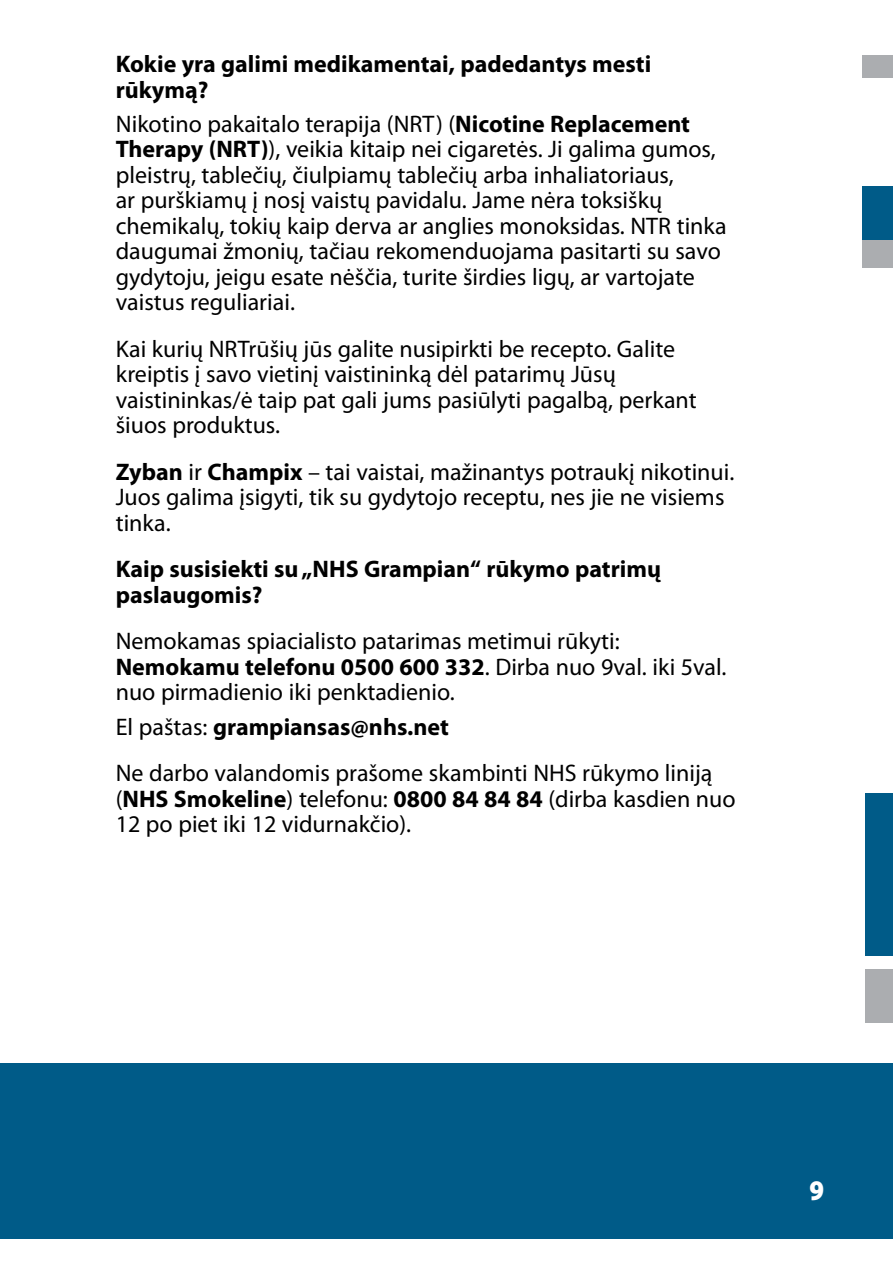
<style>
.page{position:relative;width:893px;height:1263px;background:#fff}
.page>*{position:absolute;margin:0;border:0;box-sizing:border-box;transform-origin:0 0}
.t1{font:900 28.5px "Myriad Pro";color:#fff;scale:.9 1}
.t2{font:24px/25.5px "Myriad Pro";color:#000}
.t3{font:700 24px/25.5px "Myriad Pro";color:#000}
.s1{font-weight:700}
</style>
<div class="page">
<div style="left:866px;top:969px;width:27px;height:54px;background:#abadb0"></div>
<div style="left:866px;top:793px;width:27px;height:162px;background:#005b88"></div>
<div style="left:0;top:1063px;width:893px;height:176px;background:#005b88"></div>
<div style="left:862px;top:24px;width:31px;height:54px;background:#abadb0"></div>
<div style="left:862px;top:186px;width:31px;height:54px;background:#005b88"></div>
<div style="left:862px;top:240px;width:31px;height:56px;background:#abadb0"></div>
<div style="left:720px;top:268px;width:173px;height:40px;background:#fff"></div>
<div style="left:0;top:0;width:893px;height:54px;background:#fff"></div>
<p class="t3" style="left:116px;top:50px;width:537px">Kokie yra galimi medikamentai, padedantys mesti rūkymą?</p>
<p class="t2" style="left:116px;top:111px;width:613px">Nikotino pakaitalo terapija (NRT) (<span class="s1">Nicotine Replacement Therapy (NRT)</span>), veikia kitaip nei cigaretės. Ji galima gumos, pleistrų, tablečių, čiulpiamų tablečių arba inhaliatoriaus,<br>ar purškiamų į nosį vaistų pavidalu. Jame nėra toksiškų chemikalų, tokių kaip derva ar anglies monoksidas. NTR tinka daugumai žmonių, tačiau rekomenduojama pasitarti su savo gydytoju, jeigu esate nėščia, turite širdies ligų, ar vartojate vaistus reguliariai.</p>
<p class="t2" style="left:116px;top:336px;width:583px">Kai kurių NRTrūšių jūs galite nusipirkti be recepto. Galite kreiptis į savo vietinį vaistininką dėl patarimų Jūsų vaistininkas/ė taip pat gali jums pasiūlyti pagalbą, perkant šiuos produktus.</p>
<p class="t2" style="left:116px;top:459px;width:620px"><span class="s1">Zyban</span> ir <span class="s1">Champix</span> – tai vaistai, mažinantys potraukį nikotinui.<br>Juos galima įsigyti, tik su gydytojo receptu, nes jie ne visiems tinka.</p>
<p class="t3" style="left:116px;top:556px;width:547px">Kaip susisiekti su „NHS Grampian“ rūkymo patrimų paslaugomis?</p>
<p class="t2" style="left:116px;top:628px;width:612px">Nemokamas spiacialisto patarimas metimui rūkyti:<br><span class="s1">Nemokamu telefonu 0500 600 332</span>. Dirba nuo 9val. iki 5val. nuo pirmadienio iki penktadienio.</p>
<p class="t2" style="left:116px;top:703px;width:598px;line-height:46.5px">El paštas: <span class="s1">grampiansas@nhs.net<br></span>Ne darbo valandomis prašome skambinti NHS rūkymo liniją</p>
<p class="t2" style="left:116px;top:786px;width:621px">(<span class="s1">NHS Smokeline</span>) telefonu: <span class="s1">0800 84 84 84</span> (dirba kasdien nuo<br>12 po piet iki 12 vidurnakčio).</p>
<p class="t1" style="left:809px;top:1174px;width:18px">9</p>
</div>
